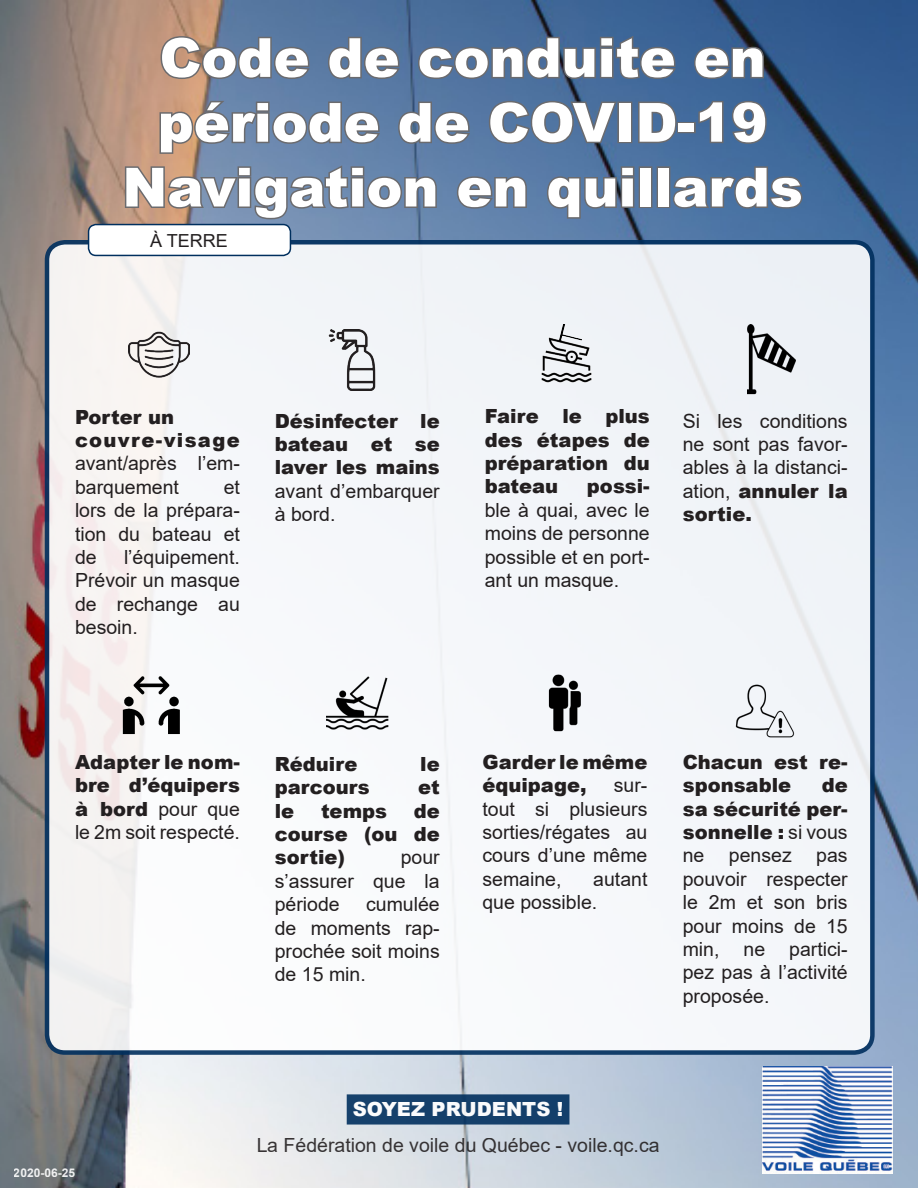
<style>
.page{position:relative;width:918px;height:1188px;background:#fff}
.page>*{position:absolute;margin:0;border:0;box-sizing:border-box;transform-origin:0 0}
.t1{font:900 54px/64.8px "Arial";color:#fff;text-align:center}
.Paragraph_Style_1{font:19.5px/23.4px "Arial";color:#231f20;text-align:justify}
.Paragraph_Style_1-2{font:900 19.5px/23.4px "Arial";color:#231f20;text-align:justify}
.t2{font:900 19.5px "Arial";color:#fff}
.t3{font:18px "Arial";color:#231f20}
.t4{font:700 12px "Arial";color:#fff}
.s1{font-weight:900}
.s2{font-weight:400}
</style>
<div class="page">
<img style="left:0;top:0;width:918px;height:1188px">
<img style="left:763px;top:1066px;width:129px;height:108px">
<div style="left:349px;top:1097px;width:218px;height:25px;background:#15406b"></div>
<div style="left:347px;top:1094px;width:222px;height:31px;border:4px solid #002f5e"></div>
<svg style="left:159px;top:34px;width:153px;height:47px;background:#7a7c88"></svg>
<svg style="left:326px;top:35px;width:76px;height:46px;background:#5b7392"></svg>
<svg style="left:416px;top:33px;width:262px;height:48px;background:#506a8d"></svg>
<svg style="left:693px;top:45px;width:73px;height:36px;background:#4a617f"></svg>
<svg style="left:158px;top:99px;width:224px;height:56px;background:#778194"></svg>
<svg style="left:397px;top:100px;width:75px;height:46px;background:#5e7593"></svg>
<svg style="left:487px;top:99px;width:132px;height:47px;background:#556e8f"></svg>
<div style="left:617px;top:102px;width:15px;height:41px;border:3px solid #6b6b6e"></div>
<svg style="left:637px;top:100px;width:42px;height:45px;background:#516c8f"></svg>
<div style="left:677px;top:122px;width:19px;height:11px;border:3px solid #6b6b6e"></div>
<svg style="left:697px;top:98px;width:71px;height:48px;background:#4c698e"></svg>
<svg style="left:123px;top:163px;width:315px;height:58px;background:#7d8596"></svg>
<svg style="left:455px;top:174px;width:73px;height:37px;background:#637894"></svg>
<svg style="left:545px;top:165px;width:91px;height:55px;background:#597292"></svg>
<div style="left:639px;top:166px;width:13px;height:42px;border:3px solid #6b6b6e"></div>
<div style="left:657px;top:166px;width:13px;height:42px;border:3px solid #6b6b6e"></div>
<svg style="left:671px;top:165px;width:134px;height:46px;background:#516e91"></svg>
<div style="left:47px;top:242px;width:825px;height:811px;background:#f4f6f9;border-radius:18px"></div>
<div style="left:45px;top:240px;width:830px;height:815px;border:4px solid #002f5e;border-radius:18px"></div>
<div style="left:89px;top:225px;width:201px;height:30px;background:#fff;border-radius:8px"></div>
<div style="left:88px;top:224px;width:203px;height:32px;border:2px solid #002f5e;border-radius:8px"></div>
<img style="left:128px;top:324px;width:62px;height:62px">
<img style="left:328px;top:329px;width:48px;height:62px">
<img style="left:327px;top:676px;width:61px;height:54px">
<img style="left:548px;top:674px;width:33px;height:58px">
<img style="left:735px;top:684px;width:60px;height:54px">
<img style="left:541px;top:324px;width:51px;height:59px">
<img style="left:747px;top:324px;width:49px;height:71px">
<img style="left:121px;top:676px;width:59px;height:58px">
<p class="t1" style="left:122px;top:24px;width:682px">Code de conduite en période de COVID-19<br>Navigation en quillards</p>
<p class="t3" style="left:150px;top:228px;width:79px">À TERRE</p>
<p class="Paragraph_Style_1-2" style="left:75px;top:404px;width:101px">Porter un</p>
<p class="Paragraph_Style_1" style="left:75px;top:428px;width:166px"><span class="s1">couvre-visage </span>avant/après l’em&shy;barquement</p>
<p class="Paragraph_Style_1" style="left:75px;top:475px;width:167px;text-indent:149px">et lors de la prépara&shy;tion du bateau et de</p>
<p class="Paragraph_Style_1" style="left:75px;top:545px;width:166px;text-indent:49px">l’équipement.<br>Prévoir un masque de rechange au besoin.</p>
<p class="Paragraph_Style_1-2" style="left:275px;top:408px;width:167px">Désinfecter le bateau et se laver les mains <span class="s2">avant d’embarquer à bord.</span></p>
<p class="Paragraph_Style_1-2" style="left:485px;top:404px;width:167px">Faire le plus des étapes de préparation du bateau</p>
<p class="Paragraph_Style_1" style="left:485px;top:475px;width:166px;text-indent:102px"><span class="s1">possi&shy;</span>ble à quai, avec le moins de personne possible et en port&shy;ant un masque.</p>
<p class="Paragraph_Style_1" style="left:683px;top:409px;width:167px">Si les conditions ne sont pas favor&shy;ables à la distanci&shy;ation, <span class="s1">annuler la sortie.</span></p>
<p class="Paragraph_Style_1-2" style="left:75px;top:749px;width:166px">Adapter le nom&shy;bre d’équipers à bord <span class="s2">pour que le 2m soit respecté.</span></p>
<p class="Paragraph_Style_1-2" style="left:275px;top:752px;width:84px">Réduire</p>
<p class="Paragraph_Style_1-2" style="left:420px;top:752px;width:21px">le</p>
<p class="Paragraph_Style_1-2" style="left:275px;top:775px;width:97px">parcours</p>
<p class="Paragraph_Style_1-2" style="left:418px;top:775px;width:23px">et</p>
<p class="Paragraph_Style_1-2" style="left:275px;top:798px;width:21px">le</p>
<p class="Paragraph_Style_1-2" style="left:321px;top:798px;width:68px">temps</p>
<p class="Paragraph_Style_1-2" style="left:275px;top:798px;width:166px;text-indent:139px">de course (ou de sortie)</p>
<p class="Paragraph_Style_1" style="left:275px;top:846px;width:166px;text-indent:126px">pour s’assurer que la période</p>
<p class="Paragraph_Style_1" style="left:275px;top:893px;width:166px;text-indent:91px">cumulée de moments rap&shy;prochée soit moins de 15 min.</p>
<p class="Paragraph_Style_1-2" style="left:482px;top:749px;width:166px">Garder le même équipage,</p>
<p class="Paragraph_Style_1" style="left:482px;top:773px;width:166px;text-indent:131px">sur&shy;tout si plusieurs sorties/régates au cours d’une même semaine,</p>
<p class="Paragraph_Style_1" style="left:482px;top:867px;width:166px;text-indent:111px">autant que possible.</p>
<p class="Paragraph_Style_1-2" style="left:683px;top:749px;width:166px">Chacun est re&shy;sponsable</p>
<p class="Paragraph_Style_1-2" style="left:683px;top:773px;width:166px;text-indent:139px">de sa sécurité per&shy;sonnelle : <span class="s2">si vous ne</span></p>
<p class="Paragraph_Style_1" style="left:683px;top:844px;width:166px;text-indent:134px">pas pouvoir respecter le 2m et son bris pour moins de 15 min, ne partici&shy;pez pas à l’activité proposée.</p>
<p class="Paragraph_Style_1" style="left:729px;top:844px;width:64px">pensez</p>
<p class="t4" style="left:14px;top:1164px;width:63px">2020-06-25</p>
<p class="t2" style="left:353px;top:1095px;width:212px">SOYEZ PRUDENTS !</p>
<p class="Paragraph_Style_1" style="left:256px;top:1134px;width:405px">La Fédération de voile du Québec - voile.qc.ca</p>
</div>
